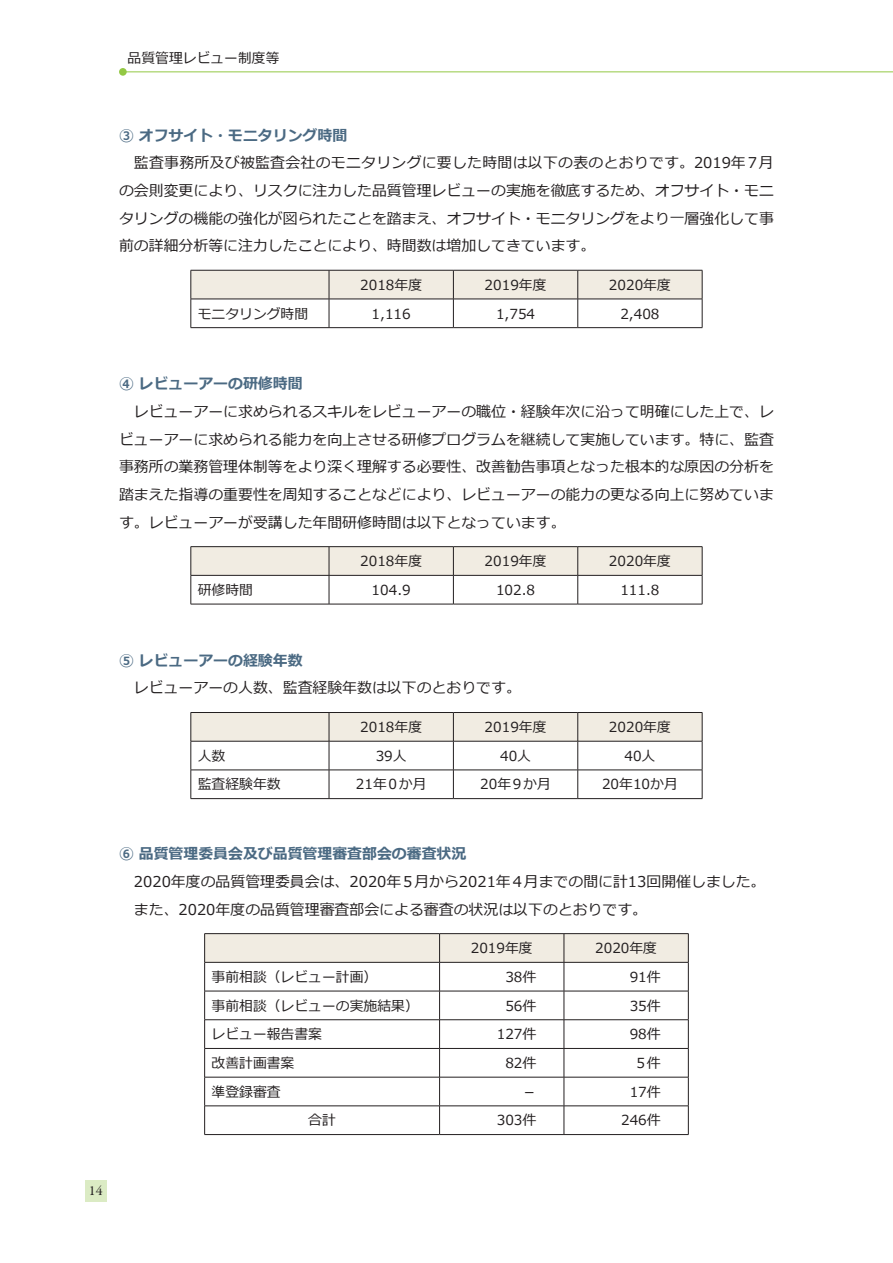
<style>
.page{position:relative;width:893px;height:1263px;background:#fff}
.page>*{position:absolute;margin:0;border:0;box-sizing:border-box;transform-origin:0 0}
.t1{font:14.85px/27.6px "Meiryo";color:#231f20;text-align:justify}
.t2{font:700 14.85px "Meiryo";color:#4b6a83}
.t3{font:13.8px "Meiryo";color:#231f20}
.t4{font:13.8px "Garamond Premr Pro";color:#231f20}
</style>
<div class="page">
<hr style="left:123px;top:72px;width:770px;height:1px;background:#93c844">
<div style="left:119px;top:68px;width:8px;height:8px;background:#93c844;border-radius:50%"></div>
<div style="left:85px;top:1180px;width:21px;height:21px;background:#dbebc4"></div>
<svg style="left:191px;top:270px;width:512px;height:57px"></svg>
<hr style="left:191px;top:327px;width:138px;height:1px;background:#231f20">
<hr style="left:329px;top:327px;width:124px;height:1px;background:#231f20">
<hr style="left:453px;top:327px;width:125px;height:1px;background:#231f20">
<hr style="left:578px;top:327px;width:124px;height:1px;background:#231f20">
<hr style="left:191px;top:546px;width:138px;height:1px;background:#231f20">
<hr style="left:329px;top:546px;width:124px;height:1px;background:#231f20">
<hr style="left:453px;top:546px;width:125px;height:1px;background:#231f20">
<hr style="left:578px;top:546px;width:124px;height:1px;background:#231f20">
<svg style="left:191px;top:547px;width:512px;height:57px"></svg>
<hr style="left:191px;top:604px;width:138px;height:1px;background:#231f20">
<hr style="left:329px;top:604px;width:124px;height:1px;background:#231f20">
<hr style="left:453px;top:604px;width:125px;height:1px;background:#231f20">
<hr style="left:578px;top:604px;width:124px;height:1px;background:#231f20">
<svg style="left:191px;top:712px;width:512px;height:86px"></svg>
<hr style="left:191px;top:798px;width:138px;height:1px;background:#231f20">
<hr style="left:329px;top:798px;width:124px;height:1px;background:#231f20">
<hr style="left:453px;top:798px;width:125px;height:1px;background:#231f20">
<hr style="left:578px;top:798px;width:124px;height:1px;background:#231f20">
<hr style="left:204px;top:933px;width:236px;height:1px;background:#231f20">
<hr style="left:440px;top:933px;width:124px;height:1px;background:#231f20">
<hr style="left:564px;top:933px;width:124px;height:1px;background:#231f20">
<svg style="left:204px;top:934px;width:485px;height:200px"></svg>
<hr style="left:204px;top:1134px;width:236px;height:1px;background:#231f20">
<hr style="left:440px;top:1134px;width:124px;height:1px;background:#231f20">
<hr style="left:564px;top:1134px;width:124px;height:1px;background:#231f20">
<p class="t3" style="left:128px;top:49px;width:154px">品質管理レビュー制度等</p>
<p class="t2" style="left:119px;top:125px;width:230px">③ オフサイト・モニタリング時間</p>
<p class="t1" style="left:119px;top:150px;width:656px;text-indent:15px">監査事務所及び被監査会社のモニタリングに要した時間は以下の表のとおりです。2019年7月の会則変更により、リスクに注力した品質管理レビューの実施を徹底するため、オフサイト・モニタリングの機能の強化が図られたことを踏まえ、オフサイト・モニタリングをより一層強化して事前の詳細分析等に注力したことにより、時間数は増加してきています。</p>
<p class="t3" style="left:360px;top:275px;width:63px">2018年度</p>
<p class="t3" style="left:485px;top:275px;width:63px">2019年度</p>
<p class="t3" style="left:609px;top:275px;width:63px">2020年度</p>
<p class="t3" style="left:198px;top:304px;width:112px">モニタリング時間</p>
<p class="t3" style="left:372px;top:304px;width:41px">1,116</p>
<p class="t3" style="left:496px;top:304px;width:41px">1,754</p>
<p class="t3" style="left:620px;top:304px;width:41px">2,408</p>
<p class="t2" style="left:119px;top:374px;width:185px">④ レビューアーの研修時間</p>
<p class="t1" style="left:119px;top:399px;width:656px;text-indent:15px">レビューアーに求められるスキルをレビューアーの職位・経験年次に沿って明確にした上で、レビューアーに求められる能力を向上させる研修プログラムを継続して実施しています。特に、監査事務所の業務管理体制等をより深く理解する必要性、改善勧告事項となった根本的な原因の分析を踏まえた指導の重要性を周知することなどにより、レビューアーの能力の更なる向上に努めています。レビューアーが受講した年間研修時間は以下となっています。</p>
<p class="t3" style="left:360px;top:552px;width:63px">2018年度</p>
<p class="t3" style="left:485px;top:552px;width:63px">2019年度</p>
<p class="t3" style="left:609px;top:552px;width:63px">2020年度</p>
<p class="t3" style="left:198px;top:580px;width:57px">研修時間</p>
<p class="t3" style="left:372px;top:580px;width:41px">104.9</p>
<p class="t3" style="left:496px;top:580px;width:41px">102.8</p>
<p class="t3" style="left:620px;top:580px;width:41px">111.8</p>
<p class="t2" style="left:119px;top:650px;width:185px">⑤ レビューアーの経験年数</p>
<p class="t1" style="left:134px;top:675px;width:388px">レビューアーの人数、監査経験年数は以下のとおりです。</p>
<p class="t3" style="left:360px;top:717px;width:63px">2018年度</p>
<p class="t3" style="left:485px;top:717px;width:63px">2019年度</p>
<p class="t3" style="left:609px;top:717px;width:63px">2020年度</p>
<p class="t3" style="left:198px;top:746px;width:29px">人数</p>
<p class="t3" style="left:376px;top:746px;width:32px">39人</p>
<p class="t3" style="left:500px;top:746px;width:32px">40人</p>
<p class="t3" style="left:624px;top:746px;width:32px">40人</p>
<p class="t3" style="left:198px;top:775px;width:84px">監査経験年数</p>
<p class="t3" style="left:356px;top:775px;width:72px">21年 0か月</p>
<p class="t3" style="left:480px;top:775px;width:72px">20年 9か月</p>
<p class="t3" style="left:602px;top:775px;width:77px">20年10か月</p>
<p class="t2" style="left:119px;top:843px;width:349px">⑥ 品質管理委員会及び品質管理審査部会の審査状況</p>
<p class="t1" style="left:134px;top:868px;width:633px">2020年度の品質管理委員会は、2020年 5月から2021年 4月までの間に計13回開催しました。また、2020年度の品質管理審査部会による審査の状況は以下のとおりです。</p>
<p class="t3" style="left:471px;top:938px;width:63px">2019年度</p>
<p class="t3" style="left:595px;top:938px;width:63px">2020年度</p>
<p class="t3" style="left:212px;top:967px;width:167px">事前相談（レビュー計画）</p>
<p class="t3" style="left:505px;top:967px;width:32px">38件</p>
<p class="t3" style="left:630px;top:967px;width:32px">91件</p>
<p class="t3" style="left:212px;top:996px;width:209px">事前相談（レビューの実施結果）</p>
<p class="t3" style="left:505px;top:996px;width:32px">56件</p>
<p class="t3" style="left:630px;top:996px;width:32px">35件</p>
<p class="t3" style="left:212px;top:1025px;width:112px">レビュー報告書案</p>
<p class="t3" style="left:497px;top:1025px;width:41px">127件</p>
<p class="t3" style="left:630px;top:1025px;width:32px">98件</p>
<p class="t3" style="left:212px;top:1053px;width:84px">改善計画書案</p>
<p class="t3" style="left:505px;top:1053px;width:32px">82件</p>
<p class="t3" style="left:637px;top:1053px;width:26px">5件</p>
<p class="t3" style="left:212px;top:1082px;width:71px">準登録審査</p>
<p class="t3" style="left:522px;top:1082px;width:15px">－</p>
<p class="t3" style="left:630px;top:1082px;width:32px">17件</p>
<p class="t3" style="left:308px;top:1111px;width:29px">合計</p>
<p class="t3" style="left:497px;top:1111px;width:41px">303件</p>
<p class="t3" style="left:621px;top:1111px;width:41px">246件</p>
<p class="t4" style="left:89px;top:1182px;width:15px">14</p>
</div>
